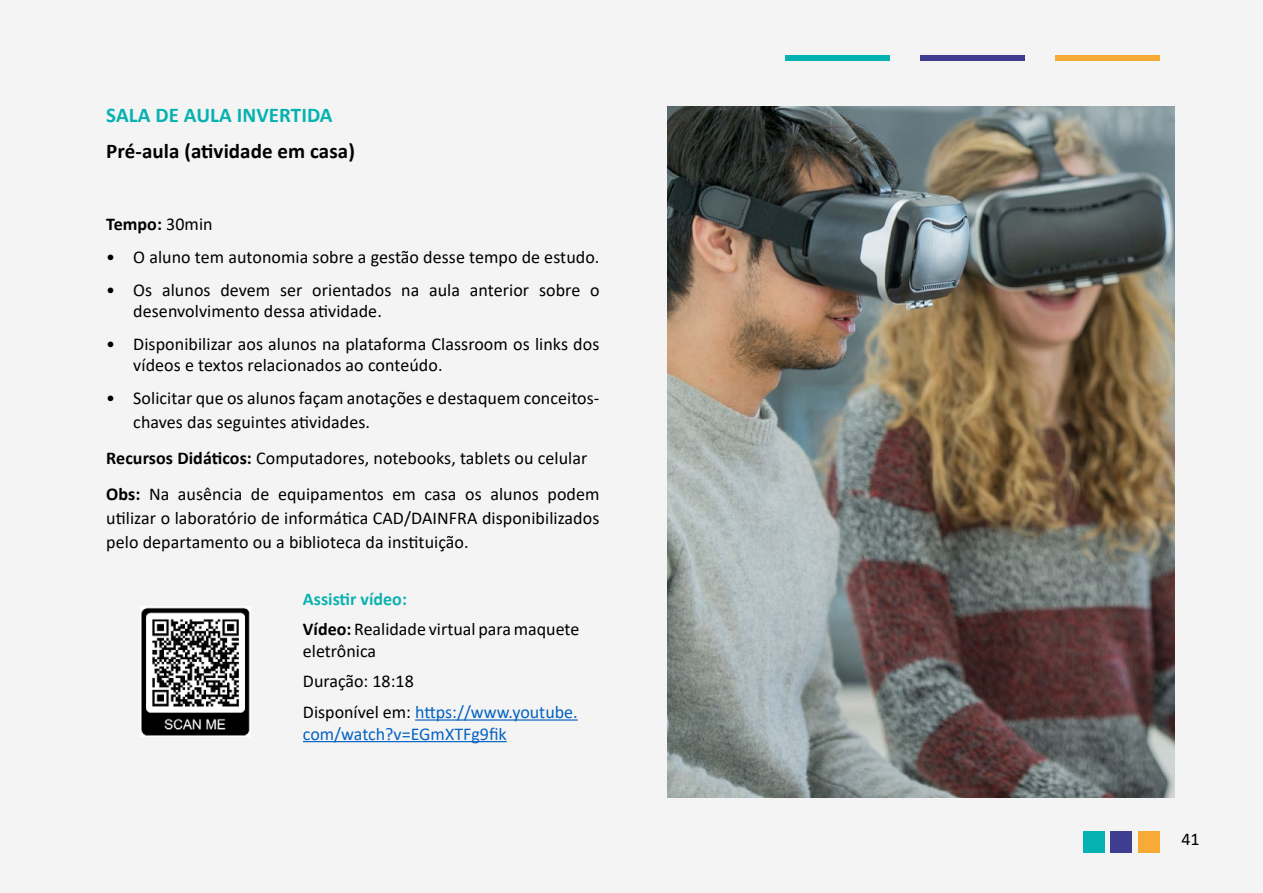
<style>
.page{position:relative;width:1263px;height:893px;background:#f5f4f4}
.page>*{position:absolute;margin:0;border:0;box-sizing:border-box;transform-origin:0 0}
.t1{font:700 21px "Calibri";letter-spacing:.005em;color:#000}
.t2{font:700 21px "Calibri";letter-spacing:.005em;color:#06b2b1}
.t3{font:18px/30.6px "Calibri";letter-spacing:.005em;color:#000}
.t4{font:18px "Calibri";color:#0563c1}
.t5{font:700 18px "Calibri";letter-spacing:.005em;color:#000}
.s1{font-weight:400}
.s2{font-weight:700}
.s3{font-weight:700;color:#0cb1b0}
.s4{color:#0563c1}
</style>
<div class="page">
<div style="left:1083px;top:831px;width:21px;height:22px;background:#06b2b1"></div>
<div style="left:1111px;top:831px;width:21px;height:22px;background:#3f3d90"></div>
<div style="left:1138px;top:831px;width:22px;height:22px;background:#f8aa36"></div>
<div style="left:785px;top:55px;width:104px;height:6px;background:#06b2b1"></div>
<div style="left:920px;top:55px;width:104px;height:6px;background:#3f3d90"></div>
<div style="left:1055px;top:55px;width:105px;height:6px;background:#f8aa36"></div>
<hr style="left:415px;top:719px;width:163px;height:2px;background:#0563c1">
<hr style="left:303px;top:741px;width:204px;height:1px;background:#0563c1">
<img style="left:140px;top:607px;width:111px;height:129px">
<img style="left:668px;top:106px;width:506px;height:691px">
<p class="t2" style="left:106px;top:100px;width:228px">SALA DE AULA INVERTIDA</p>
<p class="t1" style="left:106px;top:136px;width:250px">Pré-aula (atividade em casa)</p>
<p class="t5" style="left:106px;top:211px;width:108px">Tempo: <span class="s1">30min</span></p>
<p class="t3" style="left:106px;top:241px;width:495px">• O aluno tem autonomia sobre a gestão desse tempo de estudo.</p>
<p class="t3" style="left:133px;top:279px;width:468px;line-height:21px;text-indent:-27px">• Os alunos devem ser orientados na aula anterior sobre o desenvolvimento dessa atividade.</p>
<p class="t3" style="left:133px;top:333px;width:468px;line-height:21px;text-indent:-27px">• Disponibilizar aos alunos na plataforma Classroom os links dos vídeos e textos relacionados ao conteúdo.</p>
<p class="t3" style="left:133px;top:386px;width:468px;line-height:24px;text-indent:-27px">• Solicitar que os alunos façam anotações e destaquem conceitos&shy;chaves das seguintes atividades.</p>
<p class="t3" style="left:106px;top:440px;width:495px;line-height:36px"><span class="s2">Recursos Didáticos:</span> Computadores, notebooks, tablets ou celular<br><span class="s2">Obs:</span> Na ausência de equipamentos em casa os alunos podem</p>
<p class="t3" style="left:106px;top:506px;width:495px;line-height:24px">utilizar o laboratório de informática CAD/DAINFRA disponibilizados pelo departamento ou a biblioteca da instituição.</p>
<p class="t3" style="left:303px;top:583px;width:278px"><span class="s3">Assistir vídeo:<br></span><span class="s2">Vídeo:</span> Realidade virtual para maquete</p>
<p class="t3" style="left:303px;top:635px;width:276px">eletrônica<br>Duração: 18:18<br>Disponível em: <span class="s4">https://www.youtube.</span></p>
<p class="t4" style="left:303px;top:721px;width:205px">com/watch?v=EGmXTFg9fik</p>
<p class="t3" style="left:1181px;top:823px;width:20px">41</p>
</div>
